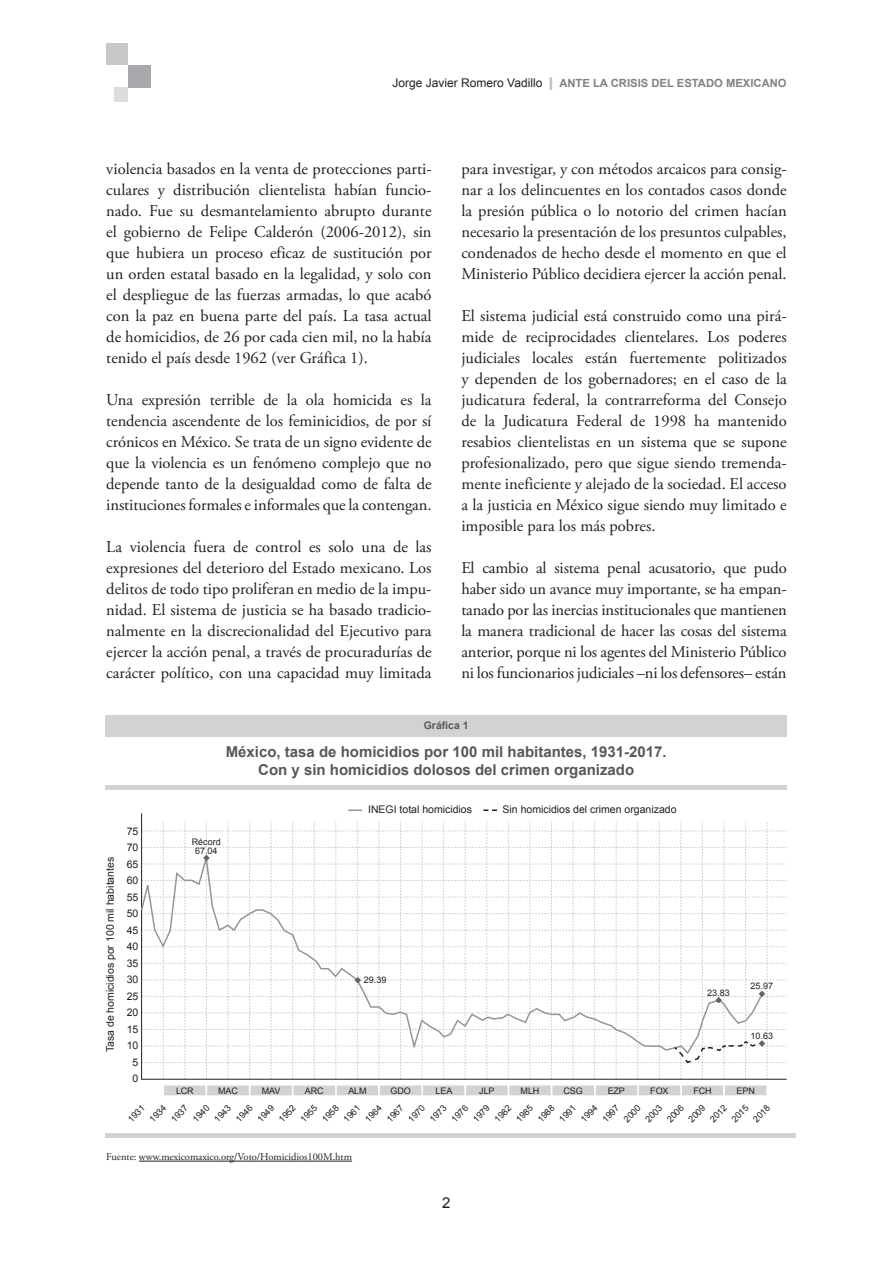
<style>
.page{position:relative;width:893px;height:1263px;background:#fff}
.page>*{position:absolute;margin:0;border:0;box-sizing:border-box;transform-origin:0 0}
.t1{font:16.5px/21px "Adobe Garamond Pro";color:#231f20;text-align:justify}
.t2{font:700 15px/18px "Arial";color:#57585a;text-align:center}
.t3{font:15px "Arial";color:#231f20}
.t4{font:700 11.25px "Arial";color:#808285}
.t5{font:10.5px/16.5px "Arial";color:#231f20;text-align:center}
.t6{font:10.5px "Adobe Garamond Pro";letter-spacing:-.005em;color:#231f20}
.t7{font:700 10.5px "Arial";color:#57585a}
.t8{font:9px/9px "Arial";letter-spacing:-.015em;color:#231f20;text-align:center}
.s1{font-weight:400;font-size:12px;color:#231f20}
.s2{font-size:13.5px;color:#bcbdc0}
</style>
<div class="page">
<div style="left:106px;top:43px;width:22px;height:22px;background:#c7c8ca"></div>
<div style="left:114px;top:87px;width:14px;height:15px;background:#dcdddf"></div>
<div style="left:128px;top:65px;width:22px;height:22px;background:#a8a9ad"></div>
<div style="left:106px;top:715px;width:681px;height:21px;background:#d1d2d4"></div>
<div style="left:106px;top:785px;width:681px;height:5px;background:#d1d2d4"></div>
<div style="left:106px;top:1133px;width:690px;height:5px;background:#d1d2d4"></div>
<hr style="left:139px;top:1161px;width:213px;height:1px;background:#231f20">
<hr style="left:142px;top:1079px;width:644px;height:1px;background:#231f20">
<svg style="left:348px;top:809px;width:14px;height:2px"></svg>
<svg style="left:483px;top:809px;width:14px;height:2px"></svg>
<hr style="left:141px;top:813px;width:1px;height:266px;background:#231f20">
<div style="left:163px;top:1085px;width:43px;height:11px;background:#d1d2d4"></div>
<div style="left:163px;top:1084px;width:44px;height:13px;border:2px solid #fff"></div>
<div style="left:508px;top:1085px;width:44px;height:11px;background:#d1d2d4"></div>
<div style="left:508px;top:1084px;width:44px;height:13px;border:2px solid #fff"></div>
<div style="left:336px;top:1085px;width:43px;height:11px;background:#d1d2d4"></div>
<div style="left:335px;top:1084px;width:45px;height:13px;border:2px solid #fff"></div>
<div style="left:681px;top:1085px;width:43px;height:11px;background:#d1d2d4"></div>
<div style="left:680px;top:1084px;width:45px;height:13px;border:2px solid #fff"></div>
<div style="left:250px;top:1085px;width:43px;height:11px;background:#d1d2d4"></div>
<div style="left:249px;top:1084px;width:44px;height:13px;border:2px solid #fff"></div>
<div style="left:595px;top:1085px;width:43px;height:11px;background:#d1d2d4"></div>
<div style="left:594px;top:1084px;width:45px;height:13px;border:2px solid #fff"></div>
<div style="left:422px;top:1085px;width:43px;height:11px;background:#d1d2d4"></div>
<div style="left:421px;top:1084px;width:45px;height:13px;border:2px solid #fff"></div>
<div style="left:206px;top:1085px;width:44px;height:11px;background:#d1d2d4"></div>
<div style="left:206px;top:1084px;width:44px;height:13px;border:2px solid #fff"></div>
<div style="left:552px;top:1085px;width:43px;height:11px;background:#d1d2d4"></div>
<div style="left:551px;top:1084px;width:44px;height:13px;border:2px solid #fff"></div>
<div style="left:379px;top:1085px;width:43px;height:11px;background:#d1d2d4"></div>
<div style="left:378px;top:1084px;width:45px;height:13px;border:2px solid #fff"></div>
<div style="left:724px;top:1085px;width:43px;height:11px;background:#d1d2d4"></div>
<div style="left:723px;top:1084px;width:45px;height:13px;border:2px solid #fff"></div>
<div style="left:293px;top:1085px;width:43px;height:11px;background:#d1d2d4"></div>
<div style="left:292px;top:1084px;width:45px;height:13px;border:2px solid #fff"></div>
<div style="left:638px;top:1085px;width:43px;height:11px;background:#d1d2d4"></div>
<div style="left:637px;top:1084px;width:45px;height:13px;border:2px solid #fff"></div>
<div style="left:465px;top:1085px;width:43px;height:11px;background:#d1d2d4"></div>
<div style="left:465px;top:1084px;width:44px;height:13px;border:2px solid #fff"></div>
<svg style="left:142px;top:822px;width:644px;height:257px"></svg>
<p class="t4" style="left:393px;top:76px;width:396px"><span class="s1">Jorge Javier Romero Vadillo</span> <span class="s2">|</span> ANTE LA CRISIS DEL ESTADO MEXICANO</p>
<p class="t1" style="left:106px;top:158px;width:327px">violencia basados en la venta de protecciones parti&shy;culares y distribución clientelista habían funcio&shy;nado. Fue su desmantelamiento abrupto durante el gobierno de Felipe Calderón (2006-2012), sin que hubiera un proceso eficaz de sustitución por un orden estatal basado en la legalidad, y solo con el despliegue de las fuerzas armadas, lo que acabó con la paz en buena parte del país. La tasa actual de homicidios, de 26 por cada cien mil, no la había tenido el país desde 1962 (ver Gráfica 1).</p>
<p class="t1" style="left:106px;top:389px;width:327px">Una expresión terrible de la ola homicida es la tendencia ascendente de los feminicidios, de por sí crónicos en México. Se trata de un signo evidente de que la violencia es un fenómeno complejo que no depende tanto de la desigualdad como de falta de instituciones formales e informales que la contengan.</p>
<p class="t1" style="left:106px;top:536px;width:327px">La violencia fuera de control es solo una de las expresiones del deterioro del Estado mexicano. Los delitos de todo tipo proliferan en medio de la impu&shy;nidad. El sistema de justicia se ha basado tradicio&shy;nalmente en la discrecionalidad del Ejecutivo para ejercer la acción penal, a través de procuradurías de carácter político, con una capacidad muy limitada</p>
<p class="t1" style="left:461px;top:158px;width:327px">para investigar, y con métodos arcaicos para consig&shy;nar a los delincuentes en los contados casos donde la presión pública o lo notorio del crimen hacían necesario la presentación de los presuntos culpables, condenados de hecho desde el momento en que el Ministerio Público decidiera ejercer la acción penal.</p>
<p class="t1" style="left:461px;top:305px;width:327px">El sistema judicial está construido como una pirá&shy;mide de reciprocidades clientelares. Los poderes judiciales locales están fuertemente politizados y dependen de los gobernadores; en el caso de la judicatura federal, la contrarreforma del Consejo de la Judicatura Federal de 1998 ha mantenido resabios clientelistas en un sistema que se supone profesionalizado, pero que sigue siendo tremenda&shy;mente ineficiente y alejado de la sociedad. El acceso a la justicia en México sigue siendo muy limitado e imposible para los más pobres.</p>
<p class="t1" style="left:461px;top:558px;width:327px">El cambio al sistema penal acusatorio, que pudo haber sido un avance muy importante, se ha empan&shy;tanado por las inercias institucionales que mantienen la manera tradicional de hacer las cosas del sistema anterior, porque ni los agentes del Ministerio Público ni los funcionarios judiciales –ni los defensores– están</p>
<p class="t7" style="left:424px;top:719px;width:46px">Gráfica 1</p>
<p class="t2" style="left:226px;top:743px;width:443px">México, tasa de homicidios por 100 mil habitantes, 1931-2017.<br>Con y sin homicidios dolosos del crimen organizado</p>
<p class="t5" style="left:102px;top:1052px;width:197px;rotate:-90deg">Tasa de homicidios por 100 mil habitantes</p>
<p class="t5" style="left:127px;top:823px;width:13px">75<br>70<br>65<br>60<br>55<br>50<br>45<br>40<br>35<br>30<br>25<br>20<br>15<br>10<br>5<br>0</p>
<p class="t8" style="left:192px;top:837px;width:31px">Récord<br>67.04</p>
<p class="t5" style="left:368px;top:801px;width:105px">INEGI total homicidios</p>
<p class="t5" style="left:503px;top:801px;width:175px">Sin homicidios del crimen organizado</p>
<p class="t8" style="left:364px;top:975px;width:24px">29.39</p>
<p class="t8" style="left:707px;top:988px;width:24px">23.83</p>
<p class="t8" style="left:750px;top:982px;width:24px">25.97</p>
<p class="t8" style="left:750px;top:1031px;width:24px">10.63</p>
<p class="t8" style="left:176px;top:1086px;width:19px">LCR</p>
<p class="t8" style="left:218px;top:1086px;width:21px">MAC</p>
<p class="t8" style="left:262px;top:1086px;width:20px">MAV</p>
<p class="t8" style="left:305px;top:1086px;width:20px">ARC</p>
<p class="t8" style="left:348px;top:1086px;width:20px">ALM</p>
<p class="t8" style="left:390px;top:1086px;width:22px">GDO</p>
<p class="t8" style="left:436px;top:1086px;width:18px">LEA</p>
<p class="t8" style="left:479px;top:1086px;width:17px">JLP</p>
<p class="t8" style="left:521px;top:1086px;width:20px">MLH</p>
<p class="t8" style="left:564px;top:1086px;width:21px">CSG</p>
<p class="t8" style="left:608px;top:1086px;width:19px">EZP</p>
<p class="t8" style="left:650px;top:1086px;width:20px">FOX</p>
<p class="t8" style="left:693px;top:1086px;width:20px">FCH</p>
<p class="t8" style="left:737px;top:1086px;width:20px">EPN</p>
<p class="t8" style="left:126px;top:1117px;width:21px;rotate:-45deg">1931</p>
<p class="t8" style="left:148px;top:1117px;width:21px;rotate:-45deg">1934</p>
<p class="t8" style="left:169px;top:1117px;width:21px;rotate:-45deg">1937</p>
<p class="t8" style="left:191px;top:1117px;width:21px;rotate:-45deg">1940</p>
<p class="t8" style="left:213px;top:1117px;width:21px;rotate:-45deg">1943</p>
<p class="t8" style="left:234px;top:1117px;width:21px;rotate:-45deg">1946</p>
<p class="t8" style="left:256px;top:1117px;width:21px;rotate:-45deg">1949</p>
<p class="t8" style="left:277px;top:1117px;width:21px;rotate:-45deg">1952</p>
<p class="t8" style="left:299px;top:1117px;width:21px;rotate:-45deg">1955</p>
<p class="t8" style="left:320px;top:1117px;width:21px;rotate:-45deg">1958</p>
<p class="t8" style="left:342px;top:1117px;width:21px;rotate:-45deg">1961</p>
<p class="t8" style="left:363px;top:1117px;width:21px;rotate:-45deg">1964</p>
<p class="t8" style="left:385px;top:1117px;width:21px;rotate:-45deg">1967</p>
<p class="t8" style="left:407px;top:1117px;width:21px;rotate:-45deg">1970</p>
<p class="t8" style="left:428px;top:1117px;width:21px;rotate:-45deg">1973</p>
<p class="t8" style="left:450px;top:1117px;width:21px;rotate:-45deg">1976</p>
<p class="t8" style="left:471px;top:1117px;width:21px;rotate:-45deg">1979</p>
<p class="t8" style="left:493px;top:1117px;width:21px;rotate:-45deg">1982</p>
<p class="t8" style="left:514px;top:1117px;width:21px;rotate:-45deg">1985</p>
<p class="t8" style="left:536px;top:1117px;width:21px;rotate:-45deg">1988</p>
<p class="t8" style="left:558px;top:1117px;width:21px;rotate:-45deg">1991</p>
<p class="t8" style="left:579px;top:1117px;width:21px;rotate:-45deg">1994</p>
<p class="t8" style="left:601px;top:1117px;width:21px;rotate:-45deg">1997</p>
<p class="t8" style="left:622px;top:1117px;width:21px;rotate:-45deg">2000</p>
<p class="t8" style="left:644px;top:1117px;width:21px;rotate:-45deg">2003</p>
<p class="t8" style="left:665px;top:1117px;width:21px;rotate:-45deg">2006</p>
<p class="t8" style="left:687px;top:1117px;width:21px;rotate:-45deg">2009</p>
<p class="t8" style="left:708px;top:1117px;width:21px;rotate:-45deg">2012</p>
<p class="t8" style="left:730px;top:1117px;width:21px;rotate:-45deg">2015</p>
<p class="t8" style="left:752px;top:1117px;width:21px;rotate:-45deg">2018</p>
<p class="t6" style="left:106px;top:1150px;width:247px">Fuente: www.mexicomaxico.org/Voto/Homicidios100M.htm</p>
<p class="t3" style="left:442px;top:1192px;width:10px">2</p>
</div>
